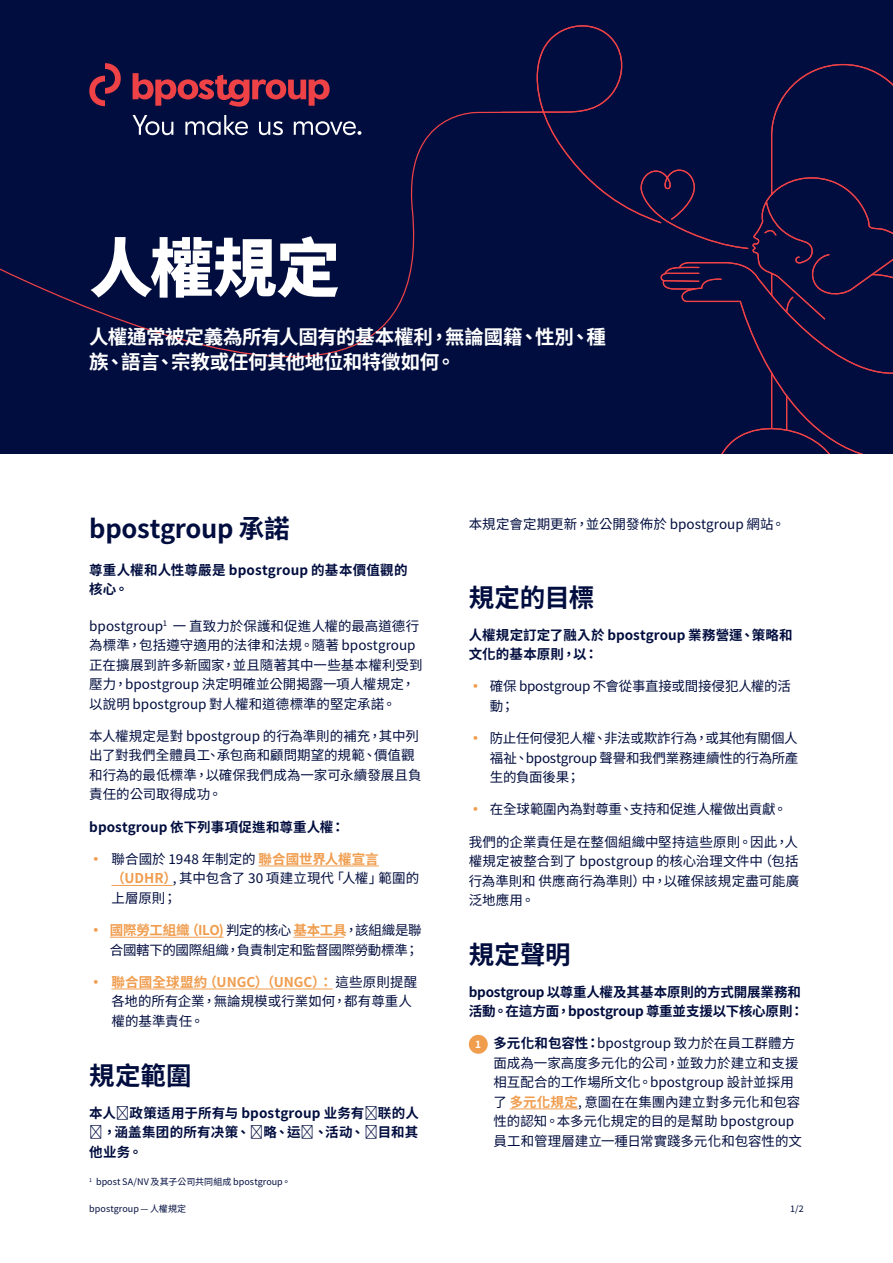
<style>
.page{position:relative;width:893px;height:1263px;background:#fff}
.page>*{position:absolute;margin:0;border:0;box-sizing:border-box;transform-origin:0 0}
.t1{font:900 63.75px "Noto Sans TC";color:#fff}
.t2{font:700 25.5px "Noto Sans TC";letter-spacing:-.01em;color:#000d3e}
.t3{font:700 19.5px/25.5px "Noto Sans TC";letter-spacing:-.02em;color:#fff}
.t4{font:13.5px/19.5px "Noto Sans TC";color:#000d3e}
.t5{font:700 13.5px/19.5px "Noto Sans TC";letter-spacing:.005em;color:#000d3e}
.t6{font:700 13.5px/19.5px "Noto Sans TC";letter-spacing:-.015em;color:#000d3e}
.t7{font:13.5px/19.5px "Noto Sans TC";letter-spacing:-.02em;color:#000d3e}
.t8{font:13.5px/19.5px "Noto Sans TC";letter-spacing:-.025em;color:#000d3e;text-align:right}
.t9{font:9px "Noto Sans TC";letter-spacing:.005em;color:#000d3e}
.s1{font-weight:900;color:#f09d4e}
.s2{font-weight:700;color:#f09d4e}
.s3{font-weight:700;font-size:10.2px;color:#fff}
.s4{font-weight:700}
</style>
<div class="page">
<div style="left:0;top:0;width:893px;height:455px;background:#000d3e"></div>
<hr style="left:258px;top:866px;width:121px;height:1px;background:#f09d4e">
<hr style="left:112px;top:885px;width:61px;height:1px;background:#f09d4e">
<hr style="left:110px;top:937px;width:113px;height:1px;background:#f09d4e">
<hr style="left:293px;top:937px;width:51px;height:1px;background:#f09d4e">
<hr style="left:112px;top:989px;width:221px;height:1px;background:#f09d4e">
<hr style="left:510px;top:1108px;width:68px;height:1px;background:#f09d4e">
<div style="left:469px;top:1035px;width:19px;height:19px;background:#f09d4e;border-radius:50%"></div>
<svg style="left:0;top:25px;width:640px;height:430px"></svg>
<svg style="left:640px;top:63px;width:253px;height:392px"></svg>
<svg style="left:133px;top:73px;width:197px;height:34px"></svg>
<svg style="left:89px;top:63px;width:32px;height:43px"></svg>
<svg style="left:133px;top:115px;width:40px;height:20px"></svg>
<svg style="left:185px;top:115px;width:63px;height:20px"></svg>
<svg style="left:259px;top:121px;width:24px;height:14px"></svg>
<svg style="left:294px;top:121px;width:67px;height:14px"></svg>
<h1 class="t1" style="left:89px;top:232px;width:252px">人權規定</h1>
<h3 class="t3" style="left:89px;top:324px;width:518px">人權通常被定義為所有人固有的基本權利，無論國籍、性別、種族、語言、宗教或任何其他地位和特徵如何。</h3>
<h2 class="t2" style="left:89px;top:514px;width:202px">bpostgroup 承諾</h2>
<p class="t5" style="left:89px;top:560px;width:320px">尊重人權和人性尊嚴是 bpostgroup 的基本價值觀的核心。</p>
<p class="t4" style="left:89px;top:616px;width:335px">bpostgroup<sup>1</sup> 一 直致力於保護和促進人權的最高道德行為標準，包括遵守適用的法律和法規。隨著 bpostgroup正在擴展到許多新國家，並且隨著其中一些基本權利受到壓力，bpostgroup 決定明確並公開揭露一項人權規定，以說明 bpostgroup 對人權和道德標準的堅定承諾。</p>
<p class="t4" style="left:89px;top:726px;width:334px">本人權規定是對 bpostgroup 的行為準則的補充，其中列出了對我們全體員工、承包商和顧問期望的規範、價值觀和行為的最低標準，以確保我們成為一家可永續發展且負責任的公司取得成功。</p>
<p class="t5" style="left:89px;top:817px;width:257px">bpostgroup 依下列事項促進和尊重人權：</p>
<p class="t4" style="left:112px;top:849px;width:309px;text-indent:-22px"><span class="s1">•</span> 聯合國於 1948 年制定的 <span class="s2">聯合國世界人權宣言（UDHR）</span>, 其中包含了 30 項建立現代「人權」範圍的上層原則；</p>
<p class="t8" style="left:89px;top:921px;width:334px"><span class="s1">•</span> <span class="s2">國際勞工組織（ILO)</span> 判定的核心 <span class="s2">基本工具</span>，該組織是聯合國轄下的國際組織，負責制定和監督國際勞動標準；</p>
<p class="t4" style="left:112px;top:972px;width:307px;text-indent:-22px"><span class="s1">•</span> <span class="s2">聯合國全球盟約（UNGC）（UNGC）：</span> 這些原則提醒各地的所有企業，無論規模或行業如何，都有尊重人權的基準責任。</p>
<h2 class="t2" style="left:89px;top:1061px;width:104px">規定範圍</h2>
<p class="t5" style="left:89px;top:1103px;width:331px;text-align:justify">本人权政策适用于所有与 bpostgroup 业务有关联的人员，涵盖集团的所有决策、战略、运营、活动、项目和其他业务。</p>
<p class="t4" style="left:469px;top:514px;width:318px">本規定會定期更新，並公開發佈於 bpostgroup 網站。</p>
<h2 class="t2" style="left:469px;top:584px;width:127px">規定的目標</h2>
<p class="t5" style="left:469px;top:625px;width:325px">人權規定訂定了融入於 bpostgroup 業務營運、策略和文化的基本原則，以：</p>
<p class="t7" style="left:490px;top:677px;width:302px;text-indent:-21px"><span class="s1">•</span> 確保 bpostgroup 不會從事直接或間接侵犯人權的活動；</p>
<p class="t4" style="left:490px;top:729px;width:310px;text-align:justify;text-indent:-21px"><span class="s1">•</span> 防止任何侵犯人權、非法或欺詐行為，或其他有關個人福祉、bpostgroup 聲譽和我們業務連續性的行為所產生的負面後果；</p>
<p class="t7" style="left:469px;top:800px;width:320px"><span class="s1">•</span> 在全球範圍內為對尊重、支持和促進人權做出貢獻。</p>
<p class="t4" style="left:469px;top:832px;width:332px;text-align:justify">我們的企業責任是在整個組織中堅持這些原則。因此，人權規定被整合到了 bpostgroup 的核心治理文件中（包括行為準則和 供應商行為準則）中，以確保該規定盡可能廣泛地應用。</p>
<h2 class="t2" style="left:469px;top:941px;width:103px">規定聲明</h2>
<p class="t6" style="left:469px;top:982px;width:336px">bpostgroup 以尊重人權及其基本原則的方式開展業務和活動。在這方面，bpostgroup 尊重並支援以下核心原則：</p>
<p class="t4" style="left:493px;top:1034px;width:310px;text-indent:-18px"><span class="s3">1</span> <span class="s4">多元化和包容性：</span>bpostgroup 致力於在員工群體方面成為一家高度多元化的公司，並致力於建立和支援相互配合的工作場所文化。bpostgroup 設計並採用了 <span class="s2">多元化規定</span>, 意圖在在集團內建立對多元化和包容性的認知。本多元化規定的目的是幫助 bpostgroup員工和管理層建立一種日常實踐多元化和包容性的文</p>
<p class="t9" style="left:89px;top:1177px;width:203px"><sup>1</sup> bpost SA/NV 及其子公司共同組成 bpostgroup。</p>
<p class="t9" style="left:89px;top:1204px;width:99px">bpostgroup — 人權規定</p>
<p class="t9" style="left:790px;top:1204px;width:15px">1/2</p>
</div>
